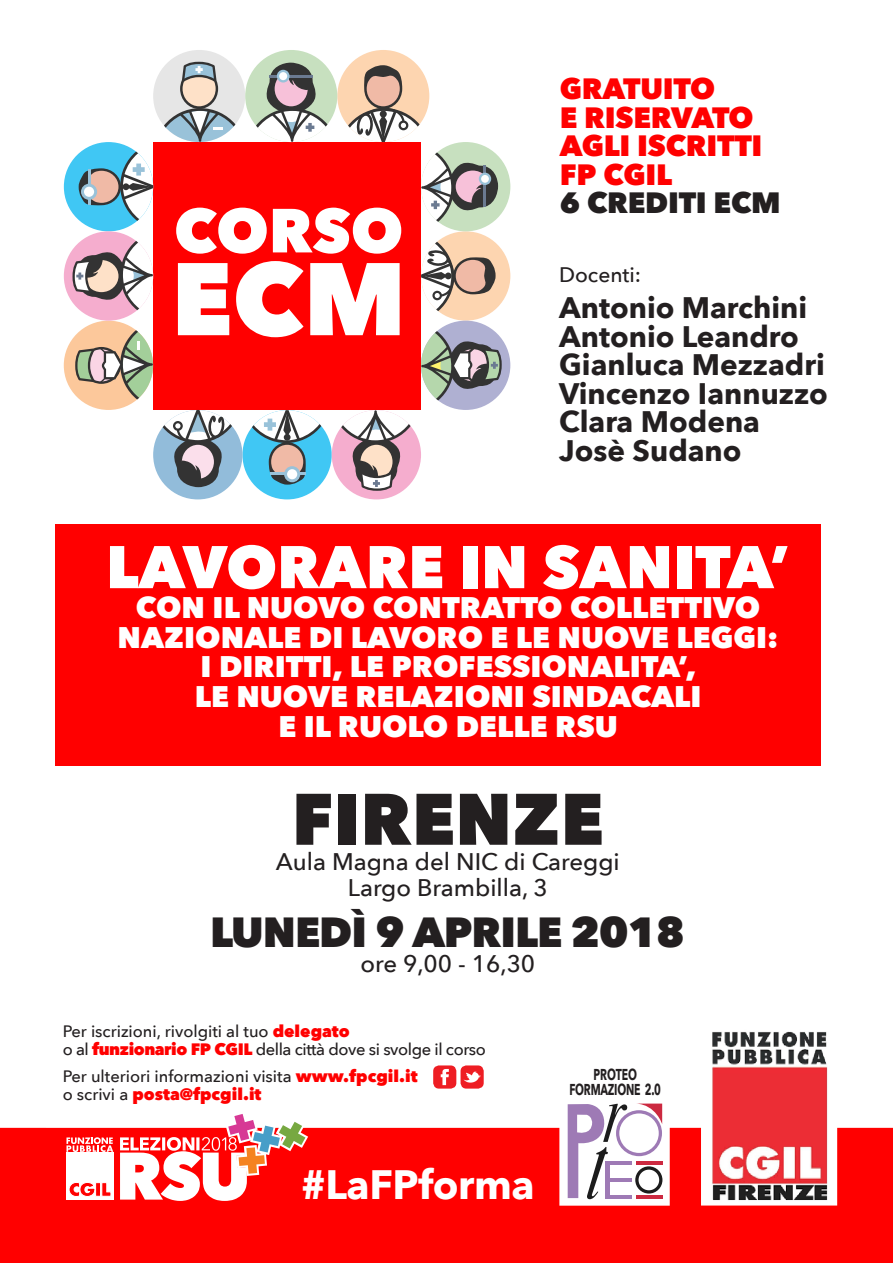
<style>
.page{position:relative;width:893px;height:1263px;background:#fff}
.page>*{position:absolute;margin:0;border:0;box-sizing:border-box;transform-origin:0 0}
.t1{font:800 72px "Avenir Next";color:#231f20}
.t2{font:800 59.4px "Avenir Next";color:#fff}
.t3{font:800 42px "Avenir Next";letter-spacing:-.025em;color:#231f20}
.t4{font:700 40.95px "Avenir Next";letter-spacing:-.01em;color:#fff}
.t5{font:800 29.7px "Avenir Next";color:#fff}
.t6{font:700 29.55px "Avenir Next";color:#231f20}
.t7{font:800 29.25px "Avenir Next";letter-spacing:-.01em;color:#f00}
.t8{font:800 29.25px "Avenir Next";letter-spacing:-.01em;color:#231f20}
.t9{font:500 24px "Avenir Next";color:#231f20}
.t10{font:500 21px "Avenir Next";color:#231f20}
.t11{font:500 16.5px "Avenir Next";color:#231f20}
.t12{font:500 16.5px "Avenir Next";letter-spacing:-.025em;color:#231f20}
.t13{font:800 16.5px "Avenir Next";color:#f00}
.t14{font:700 15.75px "Avenir Next";letter-spacing:-.025em;color:#231f20;scale:.67 1}
.s1{font-weight:800;color:#f00}
.s2{font-weight:500;color:#231f20}
</style>
<div class="page">
<div style="left:0;top:1128px;width:893px;height:135px;background:#f00"></div>
<div style="left:55px;top:524px;width:766px;height:241px;background:#f00"></div>
<svg style="left:66px;top:1137px;width:47px;height:15px"></svg>
<div style="left:66px;top:1153px;width:48px;height:47px;background:#fff"></div>
<svg style="left:96px;top:1182px;width:4px;height:14px"></svg>
<svg style="left:102px;top:1182px;width:9px;height:14px"></svg>
<svg style="left:69px;top:1182px;width:26px;height:14px"></svg>
<svg style="left:120px;top:1114px;width:185px;height:87px"></svg>
<img style="left:707px;top:1031px;width:124px;height:173px">
<div style="left:153px;top:142px;width:268px;height:268px;background:#f00"></div>
<svg style="left:178px;top:261px;width:222px;height:76px"></svg>
<svg style="left:176px;top:208px;width:225px;height:46px"></svg>
<div style="left:337px;top:50px;width:92px;height:92px;background:#fdd5b0;border-radius:50%"></div>
<svg style="left:348px;top:65px;width:72px;height:77px"></svg>
<div style="left:153px;top:50px;width:92px;height:92px;background:#e6e6e6;border-radius:50%"></div>
<svg style="left:164px;top:62px;width:71px;height:80px"></svg>
<div style="left:245px;top:50px;width:92px;height:92px;background:#c7e0bf;border-radius:50%"></div>
<svg style="left:256px;top:63px;width:71px;height:79px"></svg>
<div style="left:242px;top:410px;width:90px;height:89px;background:#40c7f4;border-radius:50%"></div>
<svg style="left:252px;top:410px;width:69px;height:75px"></svg>
<div style="left:332px;top:410px;width:89px;height:89px;background:#f5adce;border-radius:50%"></div>
<svg style="left:341px;top:410px;width:70px;height:81px"></svg>
<div style="left:153px;top:410px;width:89px;height:89px;background:#92bcda;border-radius:50%"></div>
<svg style="left:163px;top:410px;width:69px;height:77px"></svg>
<div style="left:421px;top:231px;width:89px;height:90px;background:#fdd5b0;border-radius:50%"></div>
<svg style="left:421px;top:242px;width:75px;height:69px"></svg>
<div style="left:421px;top:142px;width:89px;height:89px;background:#c7e0bf;border-radius:50%"></div>
<svg style="left:421px;top:152px;width:77px;height:70px"></svg>
<div style="left:421px;top:321px;width:89px;height:89px;background:#afb0d2;border-radius:50%"></div>
<svg style="left:421px;top:331px;width:81px;height:69px"></svg>
<div style="left:64px;top:142px;width:89px;height:89px;background:#40c7f4;border-radius:50%"></div>
<svg style="left:79px;top:152px;width:74px;height:69px"></svg>
<div style="left:64px;top:321px;width:89px;height:89px;background:#fcc89b;border-radius:50%"></div>
<svg style="left:75px;top:330px;width:78px;height:69px"></svg>
<div style="left:64px;top:231px;width:89px;height:90px;background:#f5adce;border-radius:50%"></div>
<svg style="left:73px;top:241px;width:80px;height:69px"></svg>
<svg style="left:568px;top:1103px;width:94px;height:96px"></svg>
<div style="left:461px;top:1065px;width:23px;height:23px;background:#ee1d23;border-radius:6px"></div>
<svg style="left:463px;top:1071px;width:18px;height:11px"></svg>
<div style="left:433px;top:1065px;width:23px;height:23px;background:#ee1d23;border-radius:6px"></div>
<svg style="left:441px;top:1069px;width:8px;height:16px"></svg>
<p class="t7" style="left:560px;top:71px;width:157px">GRATUITO</p>
<p class="t7" style="left:560px;top:100px;width:195px">E RISERVATO</p>
<p class="t7" style="left:560px;top:128px;width:204px">AGLI ISCRITTI</p>
<p class="t7" style="left:560px;top:157px;width:114px">FP CGIL</p>
<p class="t8" style="left:560px;top:185px;width:222px">6 CREDITI ECM</p>
<p class="t10" style="left:559px;top:257px;width:84px">Docenti:</p>
<p class="t6" style="left:559px;top:282px;width:249px">Antonio Marchini</p>
<p class="t6" style="left:559px;top:311px;width:241px">Antonio Leandro</p>
<p class="t6" style="left:559px;top:339px;width:267px">Gianluca Mezzadri</p>
<p class="t6" style="left:559px;top:368px;width:270px">Vincenzo Iannuzzo</p>
<p class="t6" style="left:559px;top:396px;width:202px">Clara Modena</p>
<p class="t6" style="left:559px;top:425px;width:184px">Josè Sudano</p>
<p class="t2" style="left:106px;top:530px;width:686px">LAVORARE IN SANITA’</p>
<p class="t5" style="left:136px;top:589px;width:626px">CON IL NUOVO CONTRATTO COLLETTIVO</p>
<p class="t5" style="left:118px;top:619px;width:662px">NAZIONALE DI LAVORO E LE NUOVE LEGGI:</p>
<p class="t5" style="left:201px;top:648px;width:497px">I DIRITTI, LE PROFESSIONALITA’,</p>
<p class="t5" style="left:195px;top:678px;width:508px">LE NUOVE RELAZIONI SINDACALI</p>
<p class="t5" style="left:278px;top:708px;width:341px">E IL RUOLO DELLE RSU</p>
<p class="t1" style="left:292px;top:775px;width:314px">FIRENZE</p>
<p class="t9" style="left:276px;top:841px;width:345px">Aula Magna del NIC di Careggi</p>
<p class="t9" style="left:348px;top:867px;width:202px">Largo Brambilla, 3</p>
<p class="t3" style="left:210px;top:906px;width:476px">LUNEDÌ 9 APRILE 2018</p>
<p class="t9" style="left:360px;top:943px;width:176px">ore 9,00 - 16,30</p>
<p class="t11" style="left:63px;top:1017px;width:288px">Per iscrizioni, rivolgiti al tuo <span class="s1">delegato</span></p>
<p class="t12" style="left:63px;top:1035px;width:425px">o al <span class="s1">funzionario FP CGIL</span> della città dove si svolge il corso</p>
<p class="t11" style="left:63px;top:1062px;width:356px">Per ulteriori informazioni visita <span class="s1">www.fpcgil.it</span></p>
<p class="t13" style="left:63px;top:1084px;width:200px"><span class="s2">o scrivi a</span> posta@fpcgil.it</p>
<p class="t4" style="left:301px;top:1149px;width:235px">#LaFPforma</p>
<p class="t14" style="left:593px;top:1061px;width:67px">PROTEO</p>
<p class="t14" style="left:569px;top:1076px;width:138px">FORMAZIONE 2.0</p>
</div>
